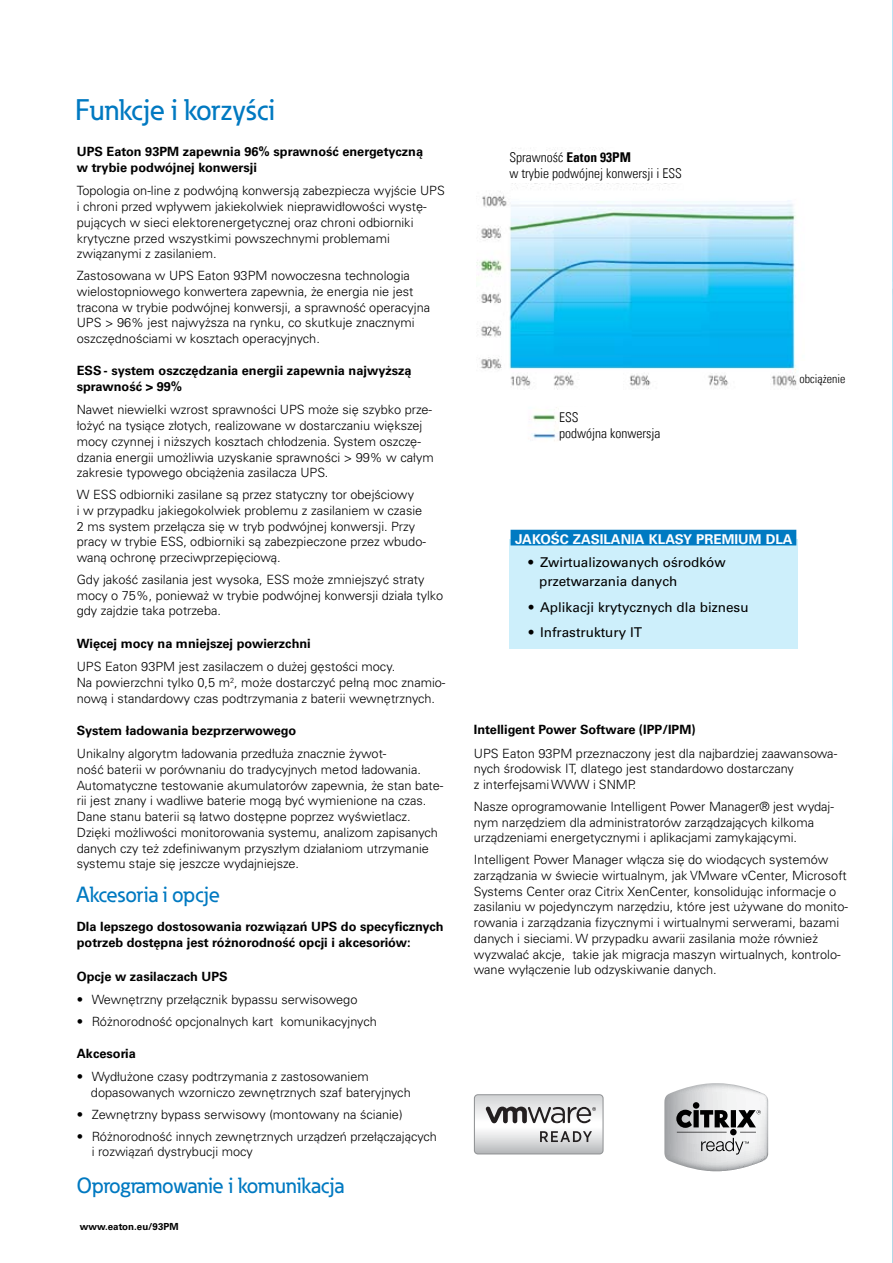
<style>
.page{position:relative;width:893px;height:1263px;background:#fff}
.page>*{position:absolute;margin:0;border:0;box-sizing:border-box;transform-origin:0 0}
.t1{font:500 29.4px "Eaton";letter-spacing:-.01em;color:#0079c1}
.t2{font:500 21.75px "Eaton";letter-spacing:-.01em;color:#0079c1}
.t3{font:13.5px/19.5px "Univers LT Pro 55 Roman";color:#000}
.t4{font:13.5px/16.2px "Univers Com 47 Light Cond";color:#000}
.t5{font:700 13.5px "Univers LT Pro 65";color:#fff}
.t6{font:300 12.75px/15.8px "Univers LT Pro 45";color:#000}
.t7{font:700 12.75px/15.8px "Univers LT Pro 65";color:#000}
.t8{font:12px "Univers Com 47 Light Cond";color:#000}
.t9{font:700 9.75px "Univers LT Pro 65";color:#000101}
.s1{font-family:"Univers Com 67 Bold Cond"}
</style>
<div class="page">
<img style="left:477px;top:148px;width:320px;height:293px">
<div style="left:510px;top:539px;width:287px;height:110px;background:#cdeffb"></div>
<div style="left:511px;top:530px;width:285px;height:15px;background:#007ac2"></div>
<svg style="left:474px;top:1095px;width:130px;height:59px"></svg>
<svg style="left:475px;top:1095px;width:127px;height:58px"></svg>
<svg style="left:664px;top:1083px;width:104px;height:88px"></svg>
<hr style="left:677px;top:1132px;width:50px;height:1px;background:#000">
<svg style="left:892px;top:0;width:1px;height:1263px"></svg>
<div style="left:509px;top:152px;width:194px;height:31px;background:#fff"></div>
<div style="left:559px;top:407px;width:194px;height:36px;background:#fff"></div>
<h1 class="t1" style="left:75px;top:92px;width:201px">Funkcje i korzyści</h1>
<p class="t7" style="left:77px;top:144px;width:348px">UPS Eaton 93PM zapewnia 96% sprawność energetyczną w trybie podwójnej konwersji</p>
<p class="t6" style="left:77px;top:183px;width:370px">Topologia on-line z podwójną konwersją zabezpiecza wyjście UPS i chroni przed wpływem jakiekolwiek nieprawidłowości wystę&shy;pujących w sieci elektorenergetycznej oraz chroni odbiorniki krytyczne przed wszystkimi powszechnymi problemami związanymi z zasilaniem.</p>
<p class="t6" style="left:77px;top:268px;width:355px">Zastosowana w UPS Eaton 93PM nowoczesna technologia wielostopniowego konwertera zapewnia, że energia nie jest tracona w trybie podwójnej konwersji, a sprawność operacyjna UPS &gt; 96% jest najwyższa na rynku, co skutkuje znacznymi oszczędnościami w kosztach operacyjnych.</p>
<p class="t7" style="left:77px;top:363px;width:336px">ESS - system oszczędzania energii zapewnia najwyższą sprawność &gt; 99%</p>
<p class="t6" style="left:77px;top:402px;width:358px">Nawet niewielki wzrost sprawności UPS może się szybko prze&shy;łożyć na tysiące złotych, realizowane w dostarczaniu większej mocy czynnej i niższych kosztach chłodzenia. System oszczę&shy;dzania energii umożliwia uzyskanie sprawności &gt; 99% w całym zakresie typowego obciążenia zasilacza UPS.</p>
<p class="t6" style="left:77px;top:487px;width:351px">W ESS odbiorniki zasilane są przez statyczny tor obejściowy<br>i w przypadku jakiegokolwiek problemu z zasilaniem w czasie 2 ms system przełącza się w tryb podwójnej konwersji. Przy pracy w trybie ESS, odbiorniki są zabezpieczone przez wbudo&shy;waną ochronę przeciwprzepięciową.</p>
<p class="t6" style="left:77px;top:571px;width:368px">Gdy jakość zasilania jest wysoka, ESS może zmniejszyć straty mocy o 75%, ponieważ w trybie podwójnej konwersji działa tylko gdy zajdzie taka potrzeba.</p>
<p class="t7" style="left:77px;top:635px;width:236px">Więcej mocy na mniejszej powierzchni</p>
<p class="t6" style="left:77px;top:658px;width:370px">UPS Eaton 93PM jest zasilaczem o dużej gęstości mocy.<br>Na powierzchni tylko 0,5 m<sup>2</sup>, może dostarczyć pełną moc znamio&shy;nową i standardowy czas podtrzymania z baterii wewnętrznych.</p>
<p class="t7" style="left:77px;top:722px;width:221px">System ładowania bezprzerwowego</p>
<p class="t6" style="left:77px;top:746px;width:368px">Unikalny algorytm ładowania przedłuża znacznie żywot-<br>ność baterii w porównaniu do tradycyjnych metod ładowania.<br>Automatyczne testowanie akumulatorów zapewnia, że stan bate&shy;rii jest znany i wadliwe baterie mogą być wymienione na czas.<br>Dane stanu baterii są łatwo dostępne poprzez wyświetlacz.<br>Dzięki możliwości monitorowania systemu, analizom zapisanych danych czy też zdefiniwanym przyszłym działaniom utrzymanie systemu staje się jeszcze wydajniejsze.</p>
<h2 class="t2" style="left:77px;top:881px;width:145px">Akcesoria i opcje</h2>
<p class="t7" style="left:77px;top:919px;width:368px">Dla lepszego dostosowania rozwiązań UPS do specyficznych potrzeb dostępna jest różnorodność opcji i akcesoriów:</p>
<p class="t7" style="left:77px;top:968px;width:152px">Opcje w zasilaczach UPS</p>
<p class="t6" style="left:77px;top:992px;width:282px">• Wewnętrzny przełącznik bypassu serwisowego</p>
<p class="t6" style="left:77px;top:1013px;width:302px">• Różnorodność opcjonalnych kart komunikacyjnych</p>
<p class="t7" style="left:77px;top:1046px;width:61px">Akcesoria</p>
<p class="t6" style="left:91px;top:1069px;width:321px;text-indent:-14px">• Wydłużone czasy podtrzymania z zastosowaniem dopasowanych wzorniczo zewnętrznych szaf bateryjnych</p>
<p class="t6" style="left:77px;top:1106px;width:327px">• Zewnętrzny bypass serwisowy (montowany na ścianie)</p>
<p class="t6" style="left:92px;top:1128px;width:347px;text-indent:-15px">• Różnorodność innych zewnętrznych urządzeń przełączających i rozwiązań dystrybucji mocy</p>
<h2 class="t2" style="left:77px;top:1172px;width:269px">Oprogramowanie i komunikacja</h2>
<p class="t9" style="left:80px;top:1220px;width:100px">www.eaton.eu/93PM</p>
<p class="t4" style="left:509px;top:149px;width:174px">Sprawność <span class="s1">Eaton 93PM<br></span>w trybie podwójnej konwersji i ESS</p>
<p class="t4" style="left:559px;top:409px;width:103px">ESS<br>podwójna konwersja</p>
<p class="t8" style="left:799px;top:372px;width:47px">obciążenie</p>
<p class="t5" style="left:515px;top:531px;width:279px">JAKOŚC ZASILANIA KLASY PREMIUM DLA</p>
<p class="t3" style="left:539px;top:552px;width:188px;text-indent:-11px">• Zwirtualizowanych ośrodków przetwarzania danych</p>
<p class="t3" style="left:529px;top:597px;width:221px">• Aplikacji krytycznych dla biznesu</p>
<p class="t3" style="left:529px;top:622px;width:115px">• Infrastruktury IT</p>
<p class="t7" style="left:474px;top:722px;width:223px">Intelligent Power Software (IPP/IPM)</p>
<p class="t6" style="left:474px;top:745px;width:365px">UPS Eaton 93PM przeznaczony jest dla najbardziej zaawansowa&shy;nych środowisk IT, dlatego jest standardowo dostarczany<br>z interfejsami WWW i SNMP.</p>
<p class="t6" style="left:474px;top:798px;width:362px">Nasze oprogramowanie Intelligent Power Manager® jest wydaj&shy;nym narzędziem dla administratorów zarządzających kilkoma urządzeniami energetycznymi i aplikacjami zamykającymi.</p>
<p class="t6" style="left:474px;top:852px;width:376px">Intelligent Power Manager włącza się do wiodących systemów zarządzania w świecie wirtualnym, jak VMware vCenter, Microsoft Systems Center oraz Citrix XenCenter, konsolidując informacje o zasilaniu w pojedynczym narzędziu, które jest używane do monito&shy;rowania i zarządzania fizycznymi i wirtualnymi serwerami, bazami danych i sieciami. W przypadku awarii zasilania może również wyzwalać akcje, takie jak migracja maszyn wirtualnych, kontrolo&shy;wane wyłączenie lub odzyskiwanie danych.</p>
</div>
